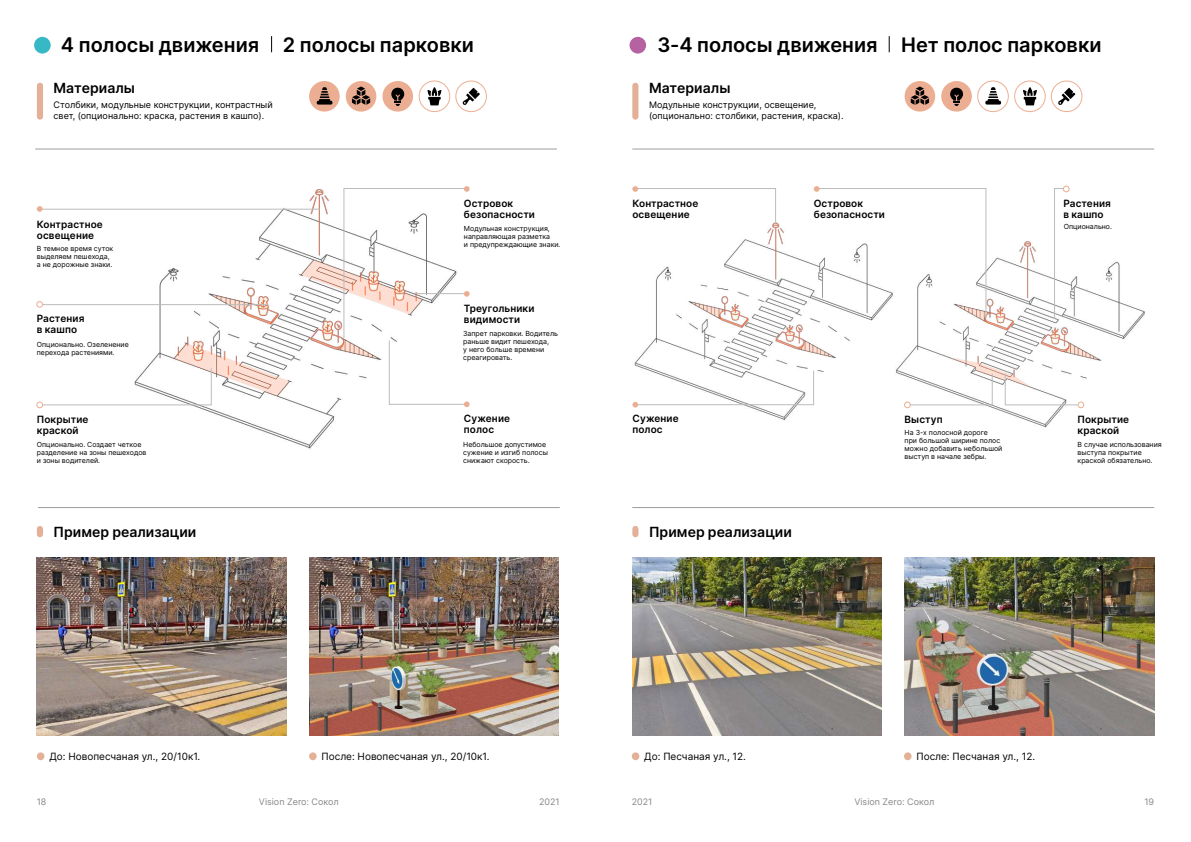
<style>
.page{position:relative;width:1191px;height:842px;background:#fff}
.page>*{position:absolute;margin:0;border:0;box-sizing:border-box;transform-origin:0 0}
.t1{font:600 20px "Inter";color:#000}
.t2{font:600 14px "Inter";letter-spacing:.005em;color:#000}
.t3{font:600 10px/11px "Inter";letter-spacing:.01em;color:#000}
.t4{font:10px "Inter";color:#000}
.t5{font:9px/11px "Inter";color:#000}
.t6{font:9px "Inter";color:#878787}
.t7{font:7px/8px "Inter";color:#000}
</style>
<div class="page">
<img style="left:126px;top:190px;width:217px;height:259px">
<img style="left:634px;top:222px;width:239px;height:199px">
<img style="left:895px;top:228px;width:250px;height:200px">
<hr style="left:632px;top:507px;width:522px;height:1px;background:#9d9d9c">
<hr style="left:38px;top:507px;width:522px;height:1px;background:#9d9d9c">
<img style="left:37px;top:557px;width:249px;height:178px">
<img style="left:632px;top:557px;width:250px;height:178px">
<img style="left:309px;top:557px;width:249px;height:178px">
<img style="left:904px;top:557px;width:250px;height:178px">
<hr style="left:35px;top:149px;width:522px;height:1px;background:#9d9d9c">
<hr style="left:632px;top:149px;width:522px;height:1px;background:#9d9d9c">
<div style="left:455px;top:81px;width:32px;height:31px;border:1px solid #ecae92;border-radius:50%"></div>
<div style="left:1050px;top:81px;width:32px;height:31px;border:1px solid #ecae92;border-radius:50%"></div>
<div style="left:309px;top:81px;width:31px;height:31px;background:#ecae92;border-radius:50%"></div>
<div style="left:977px;top:81px;width:31px;height:31px;border:1px solid #ecae92;border-radius:50%"></div>
<div style="left:346px;top:81px;width:30px;height:31px;background:#ecae92;border-radius:50%"></div>
<div style="left:904px;top:81px;width:31px;height:31px;background:#ecae92;border-radius:50%"></div>
<div style="left:382px;top:81px;width:31px;height:31px;background:#ecae92;border-radius:50%"></div>
<div style="left:941px;top:81px;width:31px;height:31px;background:#ecae92;border-radius:50%"></div>
<svg style="left:462px;top:88px;width:18px;height:17px"></svg>
<svg style="left:1058px;top:88px;width:17px;height:17px"></svg>
<svg style="left:317px;top:87px;width:15px;height:18px"></svg>
<svg style="left:985px;top:87px;width:16px;height:18px"></svg>
<svg style="left:352px;top:87px;width:18px;height:18px"></svg>
<svg style="left:910px;top:87px;width:19px;height:18px"></svg>
<svg style="left:391px;top:87px;width:13px;height:19px"></svg>
<svg style="left:950px;top:87px;width:13px;height:19px"></svg>
<div style="left:34px;top:37px;width:17px;height:17px;background:#36b9c4;border-radius:50%"></div>
<div style="left:629px;top:37px;width:17px;height:17px;background:#b561a2;border-radius:50%"></div>
<div style="left:419px;top:81px;width:31px;height:31px;border:1px solid #ecae92;border-radius:50%"></div>
<div style="left:1014px;top:81px;width:31px;height:31px;border:1px solid #ecae92;border-radius:50%"></div>
<svg style="left:427px;top:87px;width:14px;height:18px"></svg>
<svg style="left:1023px;top:87px;width:14px;height:18px"></svg>
<hr style="left:37px;top:209px;width:283px;height:1px;background:#bcbcbc">
<hr style="left:43px;top:304px;width:225px;height:1px;background:#bcbcbc">
<svg style="left:1054px;top:188px;width:10px;height:131px"></svg>
<svg style="left:41px;top:368px;width:171px;height:37px"></svg>
<svg style="left:1004px;top:373px;width:74px;height:32px"></svg>
<svg style="left:632px;top:370px;width:182px;height:37px"></svg>
<div style="left:36px;top:402px;width:7px;height:6px;border:1px solid #ecae92;border-radius:50%"></div>
<svg style="left:904px;top:373px;width:88px;height:35px"></svg>
<div style="left:1077px;top:402px;width:7px;height:6px;border:1px solid #ecae92;border-radius:50%"></div>
<svg style="left:343px;top:186px;width:126px;height:221px"></svg>
<svg style="left:813px;top:186px;width:173px;height:133px"></svg>
<svg style="left:632px;top:186px;width:144px;height:37px"></svg>
<svg style="left:37px;top:206px;width:6px;height:6px"></svg>
<div style="left:36px;top:301px;width:7px;height:7px;border:1px solid #ecae92;border-radius:50%"></div>
<div style="left:1062px;top:186px;width:7px;height:6px;border:1px solid #ecae92;border-radius:50%"></div>
<svg style="left:271px;top:36px;width:1px;height:16px"></svg>
<svg style="left:888px;top:36px;width:1px;height:16px"></svg>
<div style="left:37px;top:83px;width:6px;height:37px;background:#e4b097;border-radius:3px"></div>
<div style="left:632px;top:83px;width:6px;height:37px;background:#e4b097;border-radius:3px"></div>
<div style="left:37px;top:526px;width:6px;height:11px;background:#e4b097;border-radius:3px"></div>
<div style="left:632px;top:526px;width:6px;height:11px;background:#e4b097;border-radius:3px"></div>
<div style="left:37px;top:752px;width:7px;height:8px;background:#e4b097;border-radius:50%"></div>
<div style="left:632px;top:752px;width:7px;height:8px;background:#e4b097;border-radius:50%"></div>
<div style="left:309px;top:752px;width:8px;height:8px;background:#e4b097;border-radius:50%"></div>
<div style="left:904px;top:752px;width:7px;height:8px;background:#e4b097;border-radius:50%"></div>
<h1 class="t1" style="left:61px;top:30px;width:414px">4 полосы движения 2 полосы парковки</h1>
<h1 class="t1" style="left:657px;top:30px;width:445px">3-4 полосы движения Нет полос парковки</h1>
<h2 class="t2" style="left:54px;top:78px;width:83px">Материалы</h2>
<h2 class="t2" style="left:649px;top:78px;width:83px">Материалы</h2>
<p class="t5" style="left:54px;top:99px;width:221px">Столбики, модульные конструкции, контрастный свет, (опционально: краска, растения в кашпо).</p>
<p class="t5" style="left:649px;top:99px;width:196px">Модульные конструкции, освещение, (опционально: столбики, растения, краска).</p>
<h3 class="t3" style="left:37px;top:218px;width:67px">Контрастное освещение</h3>
<p class="t7" style="left:37px;top:245px;width:78px">В темное время суток выделяем пешехода, а не дорожные знаки.</p>
<h3 class="t3" style="left:37px;top:313px;width:49px">Растения в кашпо</h3>
<p class="t7" style="left:37px;top:340px;width:93px">Опционально. Озеленение перехода растениями.</p>
<h3 class="t3" style="left:464px;top:197px;width:73px">Островок безопасности</h3>
<h3 class="t3" style="left:814px;top:197px;width:73px">Островок безопасности</h3>
<h3 class="t3" style="left:632px;top:197px;width:67px">Контрастное освещение</h3>
<p class="t7" style="left:464px;top:224px;width:98px">Модульная конструкция, направляющая разметка<br>и предупреждающие знаки.</p>
<h3 class="t3" style="left:464px;top:302px;width:72px">Треугольники видимости</h3>
<p class="t7" style="left:463px;top:329px;width:96px">Запрет парковки. Водитель раньше видит пешехода,<br>у него больше времени среагировать.</p>
<h3 class="t3" style="left:1063px;top:197px;width:49px">Растения в кашпо</h3>
<p class="t7" style="left:1063px;top:222px;width:50px">Опционально.</p>
<h3 class="t3" style="left:464px;top:413px;width:48px">Сужение полос</h3>
<h3 class="t3" style="left:632px;top:413px;width:48px">Сужение полос</h3>
<h3 class="t3" style="left:37px;top:413px;width:53px">Покрытие краской</h3>
<h3 class="t3" style="left:904px;top:413px;width:40px">Выступ</h3>
<h3 class="t3" style="left:1077px;top:413px;width:53px">Покрытие краской</h3>
<p class="t7" style="left:37px;top:440px;width:111px">Опционально. Создает четкое разделение на зоны пешеходов и зоны водителей.</p>
<p class="t7" style="left:904px;top:429px;width:99px">На 3-х полосной дороге<br>при большой ширине полос можно добавить небольшой выступ в начале зебры.</p>
<p class="t7" style="left:1077px;top:440px;width:86px">В случае использования выступа покрытие краской обязательно.</p>
<p class="t7" style="left:463px;top:440px;width:86px">Небольшое допустимое сужение и изгиб полосы снижают скорость.</p>
<h2 class="t2" style="left:54px;top:521px;width:144px">Пример реализации</h2>
<h2 class="t2" style="left:649px;top:521px;width:144px">Пример реализации</h2>
<h3 class="t4" style="left:49px;top:749px;width:152px">До: Новопесчаная ул., 20/10к1.</h3>
<h3 class="t4" style="left:321px;top:749px;width:169px">После: Новопесчаная ул., 20/10к1.</h3>
<h3 class="t4" style="left:644px;top:749px;width:103px">До: Песчаная ул., 12.</h3>
<h3 class="t4" style="left:916px;top:749px;width:120px">После: Песчаная ул., 12.</h3>
<p class="t6" style="left:37px;top:795px;width:11px">18</p>
<p class="t6" style="left:259px;top:795px;width:81px">Vision Zero: Сокол</p>
<p class="t6" style="left:539px;top:795px;width:22px">2021</p>
<p class="t6" style="left:632px;top:795px;width:22px">2021</p>
<p class="t6" style="left:854px;top:795px;width:81px">Vision Zero: Сокол</p>
<p class="t6" style="left:1144px;top:795px;width:11px">19</p>
</div>
